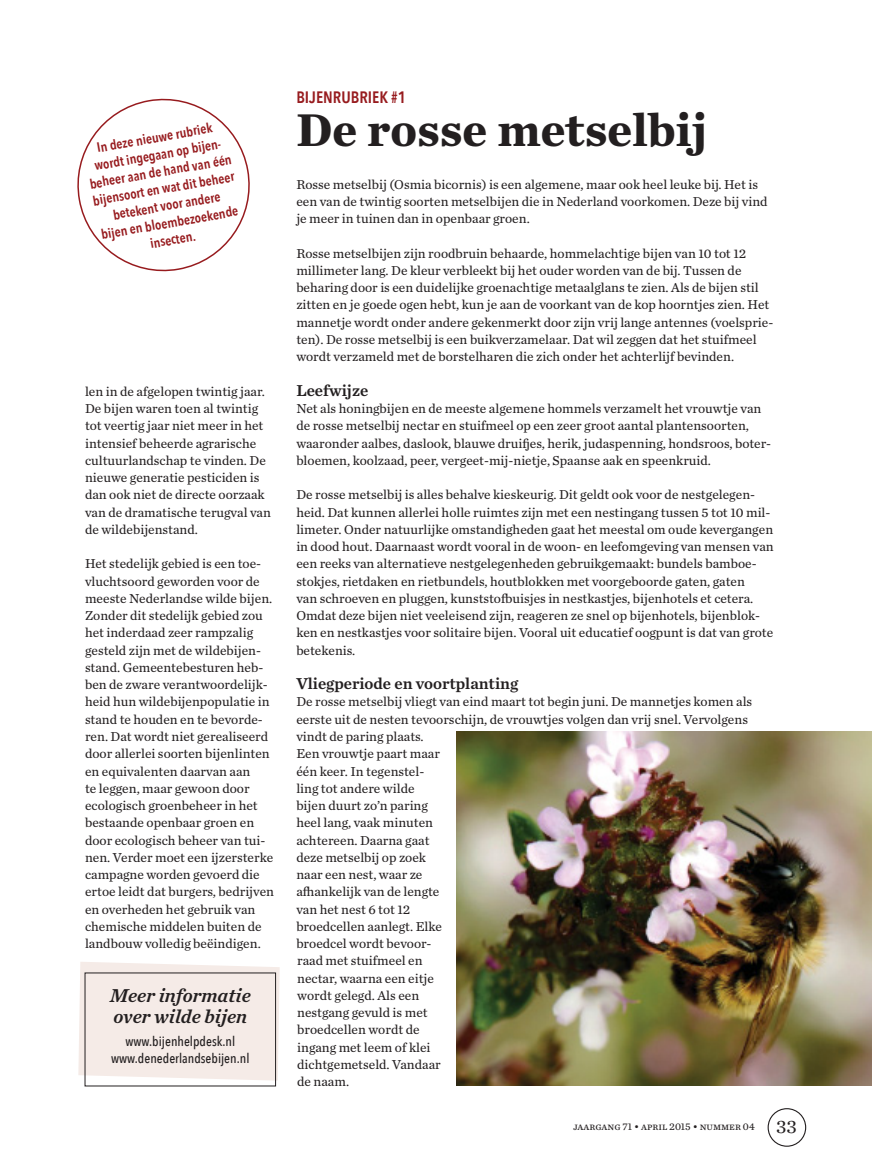
<style>
.page{position:relative;width:872px;height:1170px;background:#fff}
.page>*{position:absolute;margin:0;border:0;box-sizing:border-box;transform-origin:0 0}
.t1{font:700 48px "Chronicle Text G4";color:#231f20}
.t2{font:italic 19.5px/21.8px "Chronicle Text G3 Semi";color:#231f20}
.t3{font:16.5px "Chronicle Text G4 Semi";color:#231f20}
.t4{font:600 16.5px "Avenir Next Condensed";color:#971b1e}
.t5{font:13.5px/17.2px "Chronicle Text G2";color:#231f20}
.t6{font:600 13.5px/17.2px "Avenir Next Condensed";color:#971b1e;text-align:center}
.t7{font:500 13.5px/17.2px "Avenir Next Condensed";color:#231f20;text-align:center}
.t8{font:10.5px "Chronicle Text G2";color:#231f20}
.s1{font-family:"Chronicle Text G1";font-size:19.5px}
</style>
<div class="page">
<div style="left:767px;top:1107px;width:39px;height:39px;border:1px solid #231f20;border-radius:50%"></div>
<svg style="left:78px;top:962px;width:202px;height:118px;background:#f1e8e4"></svg>
<svg style="left:77px;top:98px;width:173px;height:174px"></svg>
<img style="left:456px;top:731px;width:416px;height:354px">
<p class="t6" style="left:82px;top:142px;width:145px;rotate:-10deg">In deze nieuwe rubriek wordt ingegaan op bijen&shy;beheer aan de hand van één bijensoort en wat dit beheer betekent voor andere<br>bijen en bloembezoekende insecten.</p>
<p class="t5" style="left:85px;top:384px;width:187px">len in de afgelopen twintig jaar.<br>De bijen waren toen al twintig tot veertig jaar niet meer in het intensief beheerde agrarische cultuurlandschap te vinden. De nieuwe generatie pesticiden is dan ook niet de directe oorzaak van de dramatische terugval van de wildebijenstand.</p>
<p class="t5" style="left:85px;top:556px;width:190px">Het stedelijk gebied is een toe&shy;vluchtsoord geworden voor de meeste Nederlandse wilde bijen.<br>Zonder dit stedelijk gebied zou het inderdaad zeer rampzalig gesteld zijn met de wildebijen&shy;stand. Gemeentebesturen heb&shy;ben de zware verantwoordelijk&shy;heid hun wildebijenpopulatie in stand te houden en te bevorde&shy;ren. Dat wordt niet gerealiseerd door allerlei soorten bijenlinten en equivalenten daarvan aan<br>te leggen, maar gewoon door ecologisch groenbeheer in het bestaande openbaar groen en door ecologisch beheer van tui&shy;nen. Verder moet een ijzersterke campagne worden gevoerd die ertoe leidt dat burgers, bedrijven en overheden het gebruik van chemische middelen buiten de landbouw volledig beëindigen.</p>
<h2 class="t2" style="left:110px;top:985px;width:143px">Meer informatie over wilde bijen</h2>
<p class="t7" style="left:111px;top:1033px;width:140px">www.bijenhelpdesk.nl www.denederlandsebijen.nl</p>
<p class="t4" style="left:296px;top:87px;width:111px">BIJENRUBRIEK #1</p>
<h1 class="t1" style="left:296px;top:112px;width:413px">De rosse metselbij</h1>
<p class="t5" style="left:296px;top:177px;width:473px">Rosse metselbij (Osmia bicornis) is een algemene, maar ook heel leuke bij. Het is een van de twintig soorten metselbijen die in Nederland voorkomen. Deze bij vind je meer in tuinen dan in openbaar groen.</p>
<p class="t5" style="left:296px;top:246px;width:478px">Rosse metselbijen zijn roodbruin behaarde, hommelachtige bijen van 10 tot 12 millimeter lang. De kleur verbleekt bij het ouder worden van de bij. Tussen de beharing door is een duidelijke groenachtige metaalglans te zien. Als de bijen stil zitten en je goede ogen hebt, kun je aan de voorkant van de kop hoorntjes zien. Het mannetje wordt onder andere gekenmerkt door zijn vrij lange antennes (voelsprie&shy;ten). De rosse metselbij is een buikverzamelaar. Dat wil zeggen dat het stuifmeel wordt verzameld met de borstelharen die zich onder het achterlijf bevinden.</p>
<p class="t3" style="left:296px;top:384px;width:73px">Leefwijze</p>
<p class="t5" style="left:296px;top:401px;width:476px">Net als honingbijen en de meeste algemene hommels verzamelt het vrouwtje van de rosse metselbij nectar en stuifmeel op een zeer groot aantal plantensoorten, waaronder aalbes, daslook, blauwe druifjes, herik, judaspenning, hondsroos, boter&shy;bloemen, koolzaad, peer, vergeet-mij-nietje, Spaanse aak en speenkruid.</p>
<p class="t5" style="left:296px;top:487px;width:479px">De rosse metselbij is alles behalve kieskeurig. Dit geldt ook voor de nestgelegen&shy;heid. Dat kunnen allerlei holle ruimtes zijn met een nestingang tussen 5 tot 10 mil&shy;limeter. Onder natuurlijke omstandigheden gaat het meestal om oude kevergangen in dood hout. Daarnaast wordt vooral in de woon- en leefomgeving van mensen van een reeks van alternatieve nestgelegenheden gebruikgemaakt: bundels bamboe&shy;stokjes, rietdaken en rietbundels, houtblokken met voorgeboorde gaten, gaten<br>van schroeven en pluggen, kunststofbuisjes in nestkastjes, bijenhotels et cetera.<br>Omdat deze bijen niet veeleisend zijn, reageren ze snel op bijenhotels, bijenblok&shy;ken en nestkastjes voor solitaire bijen. Vooral uit educatief oogpunt is dat van grote betekenis.</p>
<p class="t3" style="left:296px;top:677px;width:223px">Vliegperiode en voortplanting</p>
<p class="t5" style="left:296px;top:694px;width:457px">De rosse metselbij vliegt van eind maart tot begin juni. De mannetjes komen als eerste uit de nesten tevoorschijn, de vrouwtjes volgen dan vrij snel. Vervolgens vindt de paring plaats.<br>Een vrouwtje paart maar<br>één keer. In tegenstel-<br>ling tot andere wilde<br>bijen duurt zo’n paring<br>heel lang, vaak minuten<br>achtereen. Daarna gaat<br>deze metselbij op zoek<br>naar een nest, waar ze<br>afhankelijk van de lengte<br>van het nest 6 tot 12<br>broedcellen aanlegt. Elke<br>broedcel wordt bevoor-<br>raad met stuifmeel en<br>nectar, waarna een eitje<br>wordt gelegd. Als een<br>nestgang gevuld is met<br>broedcellen wordt de<br>ingang met leem of klei<br>dichtgemetseld. Vandaar<br>de naam.</p>
<p class="t8" style="left:573px;top:1121px;width:225px">jaargang 71 • april 2015 • nummer 04 <span class="s1">33</span></p>
</div>
